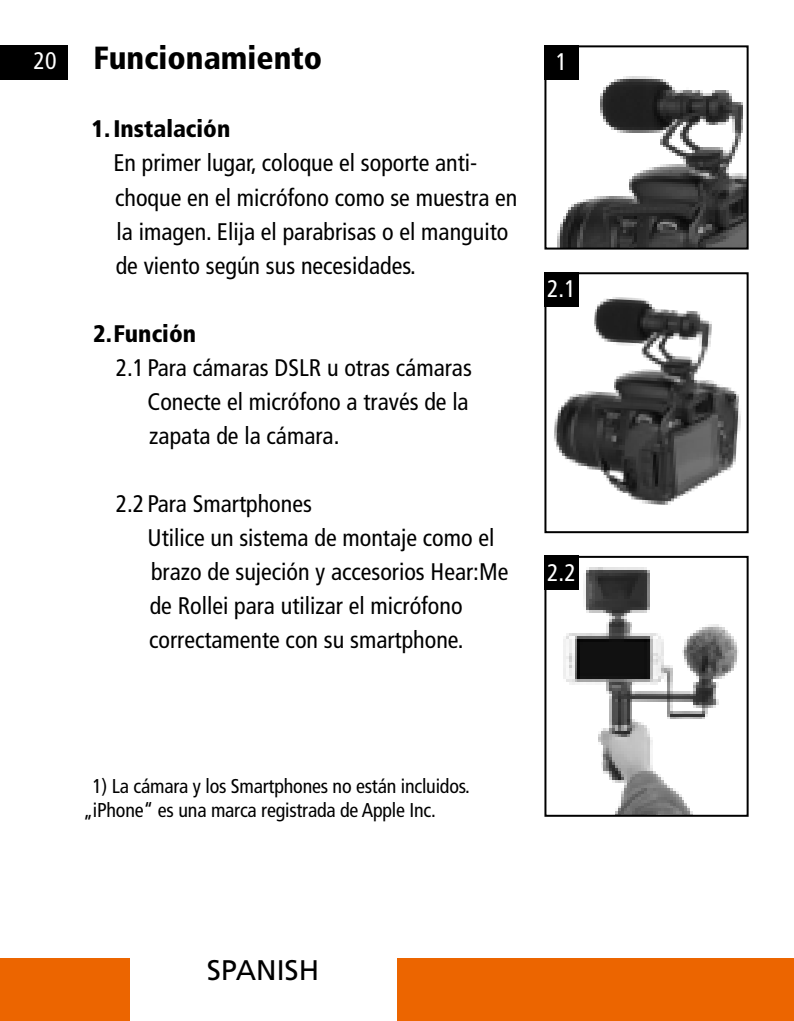
<style>
.page{position:relative;width:794px;height:1021px;background:#fff}
.page>*{position:absolute;margin:0;border:0;box-sizing:border-box;transform-origin:0 0}
.t1{font:900 condensed 32px "Frutiger LT";color:#000}
.t2{font:28.4px "Frutiger LT";color:#000}
.t3{font:condensed 24px/34px "Frutiger LT";color:#000}
.t4{font:900 condensed 24px "Frutiger LT";color:#000}
.t5{font:condensed 24px "Frutiger LT";color:#fff}
.t6{font:condensed 20px/24px "Frutiger LT";letter-spacing:-.01em;color:#000}
.s1{font-weight:400;font-size:24px;color:#fff}
</style>
<div class="page">
<div style="left:0;top:45px;width:68px;height:34px;background:#000"></div>
<div style="left:0;top:958px;width:129px;height:62px;background:#ec6500"></div>
<div style="left:397px;top:958px;width:397px;height:62px;background:#ec6500"></div>
<img style="left:558px;top:76px;width:187px;height:170px">
<div style="left:544px;top:45px;width:204px;height:204px;border:2px solid #000"></div>
<div style="left:544px;top:45px;width:34px;height:34px;background:#000"></div>
<img style="left:550px;top:294px;width:191px;height:211px">
<div style="left:544px;top:272px;width:204px;height:261px;border:2px solid #000"></div>
<div style="left:544px;top:272px;width:34px;height:34px;background:#000"></div>
<img style="left:563px;top:567px;width:176px;height:246px">
<div style="left:544px;top:556px;width:204px;height:260px;border:2px solid #000"></div>
<div style="left:544px;top:556px;width:34px;height:34px;background:#000"></div>
<h1 class="t1" style="left:34px;top:39px;width:290px"><span class="s1">20</span> Funcionamiento</h1>
<p class="t4" style="left:92px;top:115px;width:140px">1.Instalación</p>
<p class="t3" style="left:113px;top:146px;width:405px">En primer lugar, coloque el soporte anti&shy;choque en el micrófono como se muestra en la imagen. Elija el parabrisas o el manguito de viento según sus necesidades.</p>
<p class="t4" style="left:93px;top:319px;width:104px">2.Función</p>
<p class="t3" style="left:147px;top:350px;width:326px;text-indent:-32px">2.1 Para cámaras DSLR u otras cámaras<br>Conecte el micrófono a través de la zapata de la cámara.</p>
<p class="t3" style="left:147px;top:486px;width:362px;text-indent:-32px">2.2 Para Smartphones<br>Utilice un sistema de montaje como el brazo de sujeción y accesorios Hear:Me de Rollei para utilizar el micrófono correctamente con su smartphone.</p>
<p class="t5" style="left:556px;top:48px;width:13px">1</p>
<p class="t5" style="left:547px;top:275px;width:30px">2.1</p>
<p class="t5" style="left:547px;top:558px;width:30px">2.2</p>
<p class="t6" style="left:83px;top:774px;width:388px;text-indent:9px">1) La cámara y los Smartphones no están incluidos. „iPhone“ es una marca registrada de Apple Inc.</p>
<p class="t2" style="left:207px;top:953px;width:114px">SPANISH</p>
</div>
